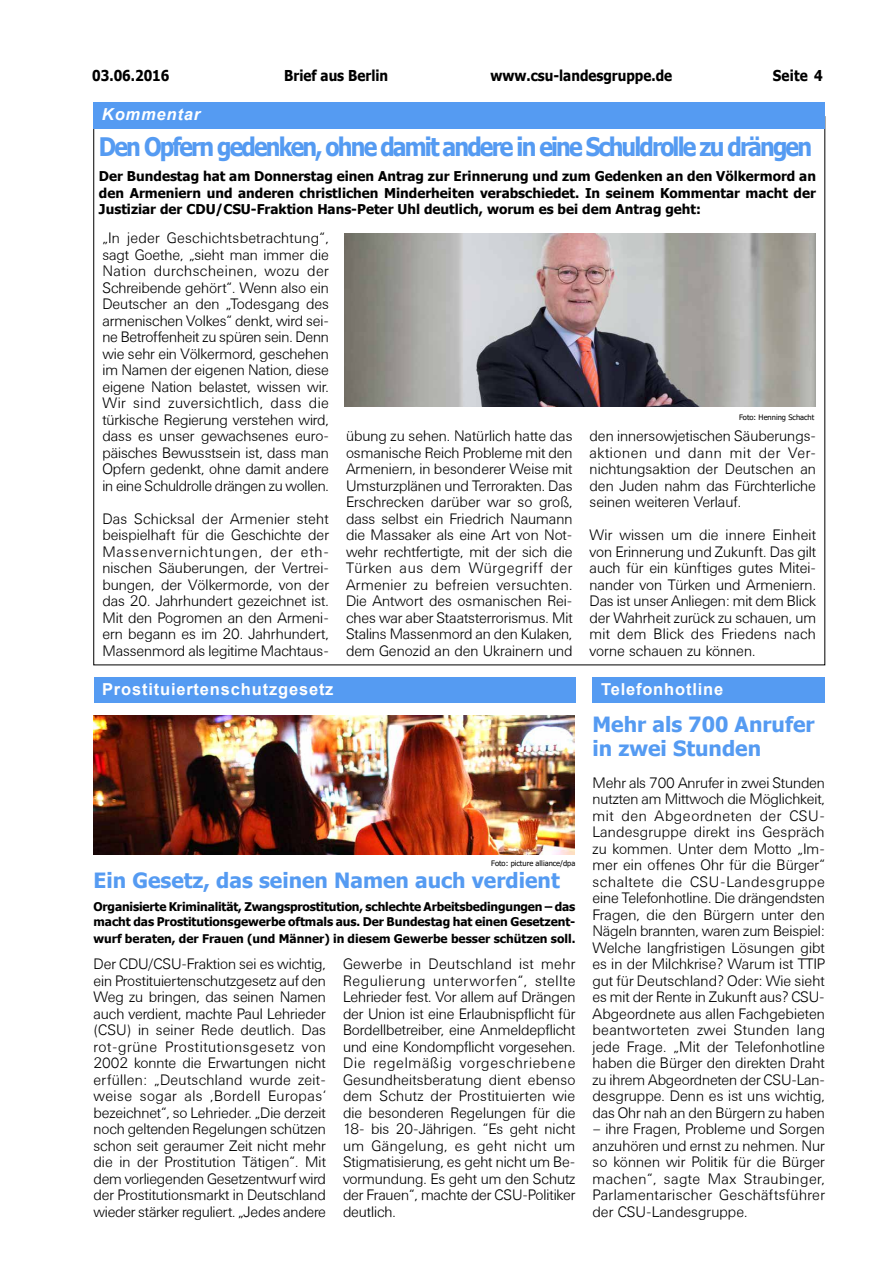
<style>
.page{position:relative;width:893px;height:1263px;background:#fff}
.page>*{position:absolute;margin:0;border:0;box-sizing:border-box;transform-origin:0 0}
._01_BaB_Überschrift{font:700 25.5px "Tahoma";letter-spacing:-.08em;color:#559bf2;scale:.9 1}
._05_BaB_Ü_blau_kurz{font:700 21px/24px "Tahoma";color:#559bf2}
._05_BaB_Ü_weiss_kurz{font:700 16.5px "Arial";letter-spacing:.05em;color:#fff}
._01_BaB_Überschrift-2{font:italic 700 16.5px "Arial";letter-spacing:.05em;color:#fff}
._05_BaB_Fließtext_ku{font:300 15px/16.5px "Univers BSK";letter-spacing:-.01em;color:#000;text-align:justify}
._04_BaB_Fließtext{font:300 15px/16.5px "Univers BSK";letter-spacing:-.005em;color:#000;text-align:justify}
.t1{font:700 15px "Tahoma";color:#000;scale:.9 1}
._03_BaB_Teaser{font:700 13.5px/16.5px "Tahoma";color:#000;text-align:justify}
._03_BaB_Teaser-2{font:700 12px/15px "Tahoma";letter-spacing:-.005em;color:#000}
._13_BaB_Rechtevermer{font:7.5px "Tahoma";color:#000}
</style>
<div class="page">
<div style="left:94px;top:677px;width:481px;height:26px;background:#559bf2"></div>
<div style="left:592px;top:677px;width:233px;height:26px;background:#559bf2"></div>
<img style="left:94px;top:715px;width:481px;height:139px">
<div style="left:93px;top:102px;width:732px;height:27px;background:#559bf2"></div>
<img style="left:344px;top:234px;width:471px;height:172px">
<p class="t1" style="left:284px;top:65px;width:117px">Brief aus Berlin</p>
<p class="t1" style="left:92px;top:65px;width:87px">03.06.2016</p>
<p class="t1" style="left:490px;top:65px;width:203px">www.csu-landesgruppe.de</p>
<p class="t1" style="left:773px;top:65px;width:57px">Seite 4</p>
<p class="_01_BaB_Überschrift-2" style="left:102px;top:103px;width:100px">Kommentar</p>
<p class="_01_BaB_Überschrift" style="left:99px;top:129px;width:794px">Den Opfern gedenken, ohne damit andere in eine Schuldrolle zu drängen</p>
<p class="_03_BaB_Teaser" style="left:99px;top:169px;width:718px">Der Bundestag hat am Donnerstag einen Antrag zur Erinnerung und zum Gedenken an den Völkermord an den Armeniern und anderen christlichen Minderheiten verabschiedet. In seinem Kommentar macht der Justiziar der CDU/CSU-Fraktion Hans-Peter Uhl deutlich, worum es bei dem Antrag geht:</p>
<p class="_04_BaB_Fließtext" style="left:102px;top:230px;width:228px">„In jeder Geschichtsbetrachtung“, sagt Goethe, „sieht man immer die Nation durchscheinen, wozu der Schreibende gehört“. Wenn also ein Deutscher an den „Todesgang des armenischen Volkes“ denkt, wird sei&shy;ne Betroffenheit zu spüren sein. Denn wie sehr ein Völkermord, geschehen im Namen der eigenen Nation, diese eigene Nation belastet, wissen wir.<br>Wir sind zuversichtlich, dass die türkische Regierung verstehen wird, dass es unser gewachsenes euro&shy;päisches Bewusstsein ist, dass man Opfern gedenkt, ohne damit andere in eine Schuldrolle drängen zu wollen.</p>
<p class="_04_BaB_Fließtext" style="left:102px;top:510px;width:228px">Das Schicksal der Armenier steht beispielhaft für die Geschichte der Massenvernichtungen, der eth&shy;nischen Säuberungen, der Vertrei&shy;bungen, der Völkermorde, von der das 20. Jahrhundert gezeichnet ist.<br>Mit den Pogromen an den Armeni&shy;ern begann es im 20. Jahrhundert, Massenmord als legitime Machtaus-</p>
<p class="_13_BaB_Rechtevermer" style="left:739px;top:412px;width:77px">Foto: Henning Schacht</p>
<p class="_04_BaB_Fließtext" style="left:346px;top:428px;width:228px">übung zu sehen. Natürlich hatte das osmanische Reich Probleme mit den Armeniern, in besonderer Weise mit Umsturzplänen und Terrorakten. Das Erschrecken darüber war so groß, dass selbst ein Friedrich Naumann die Massaker als eine Art von Not&shy;wehr rechtfertigte, mit der sich die Türken aus dem Würgegriff der Armenier zu befreien versuchten.<br>Die Antwort des osmanischen Rei&shy;ches war aber Staatsterrorismus. Mit Stalins Massenmord an den Kulaken, dem Genozid an den Ukrainern und</p>
<p class="_04_BaB_Fließtext" style="left:590px;top:428px;width:228px">den innersowjetischen Säuberungs&shy;aktionen und dann mit der Ver&shy;nichtungsaktion der Deutschen an den Juden nahm das Fürchterliche seinen weiteren Verlauf.</p>
<p class="_04_BaB_Fließtext" style="left:590px;top:527px;width:228px">Wir wissen um die innere Einheit von Erinnerung und Zukunft. Das gilt auch für ein künftiges gutes Mitei&shy;nander von Türken und Armeniern.<br>Das ist unser Anliegen: mit dem Blick der Wahrheit zurück zu schauen, um mit dem Blick des Friedens nach vorne schauen zu können.</p>
<p class="_05_BaB_Ü_weiss_kurz" style="left:102px;top:678px;width:233px">Prostituiertenschutzgesetz</p>
<p class="_13_BaB_Rechtevermer" style="left:491px;top:858px;width:86px">Foto: picture alliance/dpa</p>
<p class="_05_BaB_Ü_blau_kurz" style="left:94px;top:869px;width:468px">Ein Gesetz, das seinen Namen auch verdient</p>
<p class="_03_BaB_Teaser-2" style="left:94px;top:900px;width:483px">Organisierte Kriminalität, Zwangsprostitution, schlechte Arbeitsbedingungen – das macht das Prostitutionsgewerbe oftmals aus. Der Bundestag hat einen Gesetzent-</p>
<p class="_03_BaB_Teaser-2" style="left:94px;top:931px;width:483px">wurf beraten, der Frauen (und Männer) in diesem Gewerbe besser schützen soll.</p>
<p class="_05_BaB_Fließtext_ku" style="left:94px;top:956px;width:234px">Der CDU/CSU-Fraktion sei es wichtig, ein Prostituiertenschutzgesetz auf den Weg zu bringen, das seinen Namen auch verdient, machte Paul Lehrieder (CSU) in seiner Rede deutlich. Das rot-grüne Prostitutionsgesetz von 2002 konnte die Erwartungen nicht erfüllen: „Deutschland wurde zeit&shy;weise sogar als ,Bordell Europas‘ bezeichnet“, so Lehrieder. „Die derzeit noch geltenden Regelungen schützen schon seit geraumer Zeit nicht mehr die in der Prostitution Tätigen“. Mit dem vorliegenden Gesetzentwurf wird der Prostitutionsmarkt in Deutschland wieder stärker reguliert. „Jedes andere</p>
<p class="_05_BaB_Fließtext_ku" style="left:343px;top:956px;width:234px">Gewerbe in Deutschland ist mehr Regulierung unterworfen“, stellte Lehrieder fest. Vor allem auf Drängen der Union ist eine Erlaubnispflicht für Bordellbetreiber, eine Anmeldepflicht und eine Kondompflicht vorgesehen.<br>Die regelmäßig vorgeschriebene Gesundheitsberatung dient ebenso dem Schutz der Prostituierten wie die besonderen Regelungen für die 18- bis 20-Jährigen. “Es geht nicht um Gängelung, es geht nicht um Stigmatisierung, es geht nicht um Be&shy;vormundung. Es geht um den Schutz der Frauen“, machte der CSU-Politiker deutlich.</p>
<p class="_05_BaB_Ü_weiss_kurz" style="left:601px;top:678px;width:124px">Telefonhotline</p>
<p class="_05_BaB_Ü_blau_kurz" style="left:592px;top:713px;width:224px">Mehr als 700 Anrufer in zwei Stunden</p>
<p class="_05_BaB_Fließtext_ku" style="left:592px;top:774px;width:234px">Mehr als 700 Anrufer in zwei Stunden nutzten am Mittwoch die Möglichkeit, mit den Abgeordneten der CSU-Landesgruppe direkt ins Gespräch zu kommen. Unter dem Motto „Im&shy;mer ein offenes Ohr für die Bürger“ schaltete die CSU-Landesgruppe eine Telefonhotline. Die drängendsten Fragen, die den Bürgern unter den Nägeln brannten, waren zum Beispiel:<br>Welche langfristigen Lösungen gibt es in der Milchkrise? Warum ist TTIP gut für Deutschland? Oder: Wie sieht es mit der Rente in Zukunft aus? CSU-Abgeordnete aus allen Fachgebieten beantworteten zwei Stunden lang jede Frage. „Mit der Telefonhotline haben die Bürger den direkten Draht zu ihrem Abgeordneten der CSU-Lan&shy;desgruppe. Denn es ist uns wichtig, das Ohr nah an den Bürgern zu haben</p>
<p class="_05_BaB_Fließtext_ku" style="left:592px;top:1121px;width:234px">– ihre Fragen, Probleme und Sorgen anzuhören und ernst zu nehmen. Nur so können wir Politik für die Bürger machen“, sagte Max Straubinger, Parlamentarischer Geschäftsführer der CSU-Landesgruppe.</p>
</div>
